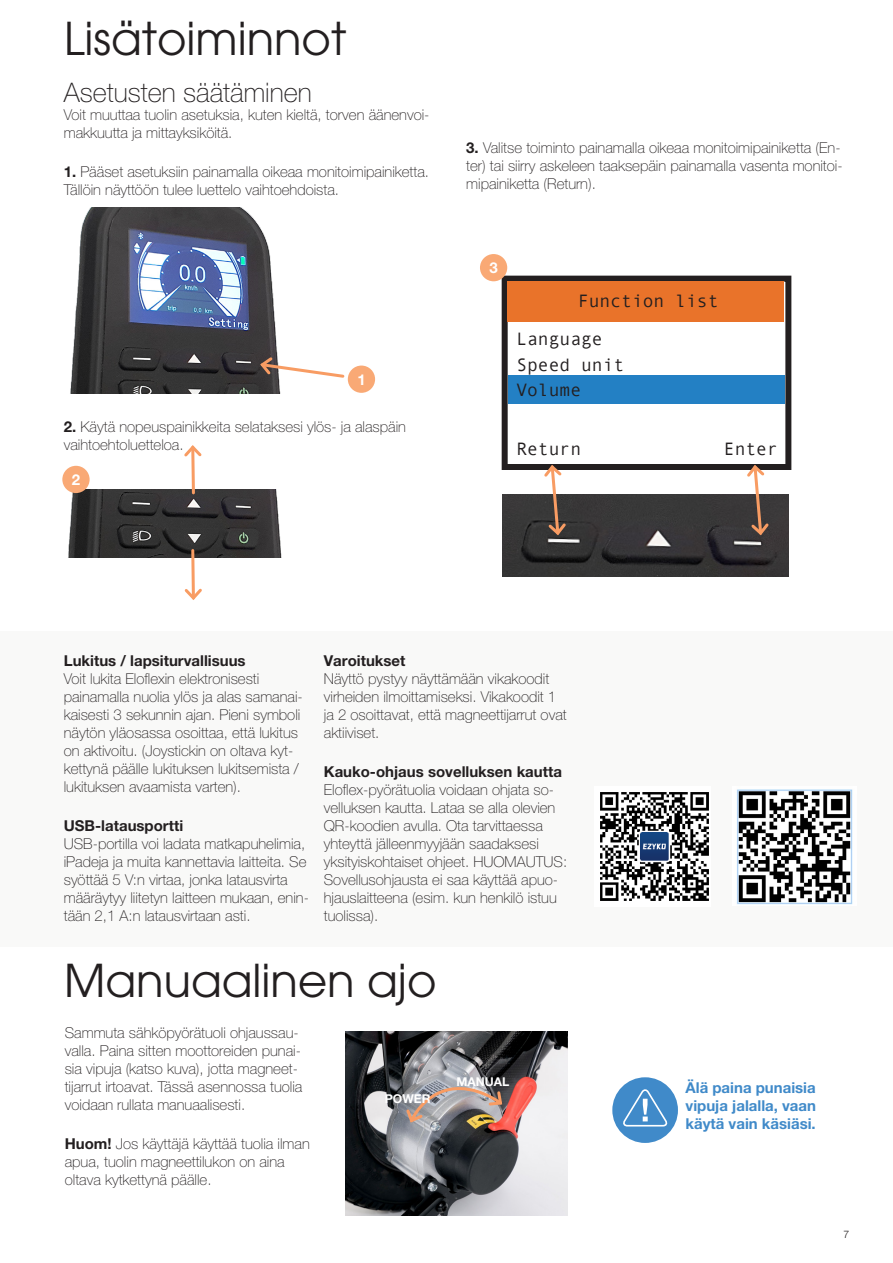
<style>
.page{position:relative;width:893px;height:1263px;background:#fff}
.page>*{position:absolute;margin:0;border:0;box-sizing:border-box;transform-origin:0 0}
.t1{font:45px "ITC Avant Garde Pro";color:#231f20}
.t2{font:100 27px "Helvetica Neue LT Pro";color:#231f20}
.t3{font:18px "Andale Mono";color:#231f20}
.Brödtext{font:100 15px/18px "Helvetica Neue LT Pro";color:#231f20}
.Brödtext-2{font:700 15px "Helvetica Neue LT Pro";color:#231f20}
.Mellanrubrik{font:700 15px/18px "Helvetica Neue LT Pro";color:#408ac9;text-align:justify}
.Brödtext-3{font:700 15px "Helvetica Neue LT Pro";color:#fff}
.Mellanrubrik-2{font:700 12.15px "Helvetica Neue LT Pro";letter-spacing:-.005em;color:#fff}
.t4{font:300 10.5px "Helvetica Neue";color:#231f20}
.s1{font-weight:700}
</style>
<div class="page">
<div style="left:0;top:631px;width:893px;height:316px;background:#f9f9f8"></div>
<div style="left:502px;top:276px;width:289px;height:194px;border:6px solid #231f20"></div>
<div style="left:507px;top:281px;width:277px;height:41px;background:#e9732a"></div>
<div style="left:508px;top:375px;width:277px;height:28px;background:#2380c4"></div>
<img style="left:70px;top:208px;width:211px;height:186px">
<svg style="left:258px;top:355px;width:87px;height:25px"></svg>
<img style="left:67px;top:490px;width:215px;height:68px">
<svg style="left:182px;top:445px;width:22px;height:51px"></svg>
<svg style="left:182px;top:547px;width:23px;height:53px"></svg>
<img style="left:502px;top:494px;width:286px;height:82px">
<svg style="left:744px;top:463px;width:27px;height:74px"></svg>
<svg style="left:542px;top:463px;width:26px;height:74px"></svg>
<div style="left:348px;top:366px;width:27px;height:27px;background:#f9a975;border-radius:50%"></div>
<div style="left:62px;top:466px;width:28px;height:27px;background:#f9a975;border-radius:50%"></div>
<div style="left:480px;top:254px;width:27px;height:27px;background:#f9a975;border-radius:50%"></div>
<div style="left:612px;top:1077px;width:66px;height:66px;background:#408ac9;border-radius:50%"></div>
<svg style="left:623px;top:1089px;width:45px;height:38px"></svg>
<img style="left:345px;top:1031px;width:223px;height:184px">
<img style="left:404px;top:1085px;width:100px;height:40px">
<img style="left:737px;top:789px;width:116px;height:116px">
<img style="left:600px;top:792px;width:109px;height:109px">
<p class="t1" style="left:64px;top:10px;width:284px">Lisätoiminnot</p>
<p class="t2" style="left:64px;top:77px;width:250px">Asetusten säätäminen</p>
<p class="Brödtext" style="left:64px;top:106px;width:367px">Voit muuttaa tuolin asetuksia, kuten kieltä, torven äänenvoi&shy;makkuutta ja mittayksiköitä.</p>
<p class="Brödtext" style="left:64px;top:163px;width:367px"><span class="s1">1.</span> Pääset asetuksiin painamalla oikeaa monitoimipainiketta.<br>Tällöin näyttöön tulee luettelo vaihtoehdoista.</p>
<p class="Brödtext-3" style="left:357px;top:370px;width:10px">1</p>
<p class="Brödtext" style="left:64px;top:418px;width:344px"><span class="s1">2.</span> Käytä nopeuspainikkeita selataksesi ylös- ja alaspäin vaihtoehtoluetteloa.</p>
<p class="Brödtext-3" style="left:72px;top:470px;width:10px">2</p>
<p class="Brödtext" style="left:466px;top:139px;width:378px"><span class="s1">3.</span> Valitse toiminto painamalla oikeaa monitoimipainiketta (En&shy;ter) tai siirry askeleen taaksepäin painamalla vasenta monitoi&shy;mipainiketta (Return).</p>
<p class="Brödtext-3" style="left:490px;top:258px;width:10px">3</p>
<p class="t3" style="left:578px;top:289px;width:142px">Function list</p>
<p class="t3" style="left:516px;top:327px;width:88px">Language</p>
<p class="t3" style="left:516px;top:353px;width:109px">Speed unit</p>
<p class="t3" style="left:516px;top:378px;width:66px">Volume</p>
<p class="t3" style="left:516px;top:437px;width:66px">Return</p>
<p class="t3" style="left:724px;top:437px;width:55px">Enter</p>
<p class="Brödtext-2" style="left:64px;top:652px;width:183px">Lukitus / lapsiturvallisuus</p>
<p class="Brödtext" style="left:64px;top:670px;width:241px">Voit lukita Eloflexin elektronisesti painamalla nuolia ylös ja alas samanai&shy;kaisesti 3 sekunnin ajan. Pieni symboli näytön yläosassa osoittaa, että lukitus on aktivoitu. (Joystickin on oltava kyt&shy;kettynä päälle lukituksen lukitsemista / lukituksen avaamista varten).</p>
<p class="Brödtext-2" style="left:64px;top:817px;width:121px">USB-latausportti</p>
<p class="Brödtext" style="left:64px;top:835px;width:247px">USB-portilla voi ladata matkapuhelimia, iPadeja ja muita kannettavia laitteita. Se syöttää 5 V:n virtaa, jonka latausvirta määräytyy liitetyn laitteen mukaan, enin&shy;tään 2,1 A:n latausvirtaan asti.</p>
<p class="Brödtext-2" style="left:324px;top:652px;width:83px">Varoitukset</p>
<p class="Brödtext" style="left:324px;top:670px;width:244px">Näyttö pystyy näyttämään vikakoodit virheiden ilmoittamiseksi. Vikakoodit 1 ja 2 osoittavat, että magneettijarrut ovat aktiiviset.</p>
<p class="Brödtext-2" style="left:324px;top:763px;width:240px">Kauko-ohjaus sovelluksen kautta</p>
<p class="Brödtext" style="left:324px;top:781px;width:245px">Eloflex-pyörätuolia voidaan ohjata so&shy;velluksen kautta. Lataa se alla olevien QR-koodien avulla. Ota tarvittaessa yhteyttä jälleenmyyjään saadaksesi yksityiskohtaiset ohjeet. HUOMAUTUS:<br>Sovellusohjausta ei saa käyttää apuo&shy;hjauslaitteena (esim. kun henkilö istuu tuolissa).</p>
<p class="t1" style="left:64px;top:952px;width:374px">Manuaalinen ajo</p>
<p class="Brödtext" style="left:65px;top:1024px;width:239px">Sammuta sähköpyörätuoli ohjaussau&shy;valla. Paina sitten moottoreiden punai&shy;sia vipuja (katso kuva), jotta magneet&shy;tijarrut irtoavat. Tässä asennossa tuolia voidaan rullata manuaalisesti.</p>
<p class="Brödtext" style="left:65px;top:1135px;width:247px"><span class="s1">Huom!</span> Jos käyttäjä käyttää tuolia ilman apua, tuolin magneettilukon on aina oltava kytkettynä päälle.</p>
<p class="Mellanrubrik-2" style="left:385px;top:1091px;width:47px">POWER</p>
<p class="Mellanrubrik-2" style="left:457px;top:1074px;width:54px">MANUAL</p>
<p class="Mellanrubrik" style="left:685px;top:1078px;width:132px">Älä paina punaisia vipuja jalalla, vaan käytä vain käsiäsi.</p>
<p class="t4" style="left:843px;top:1226px;width:7px">7</p>
</div>
